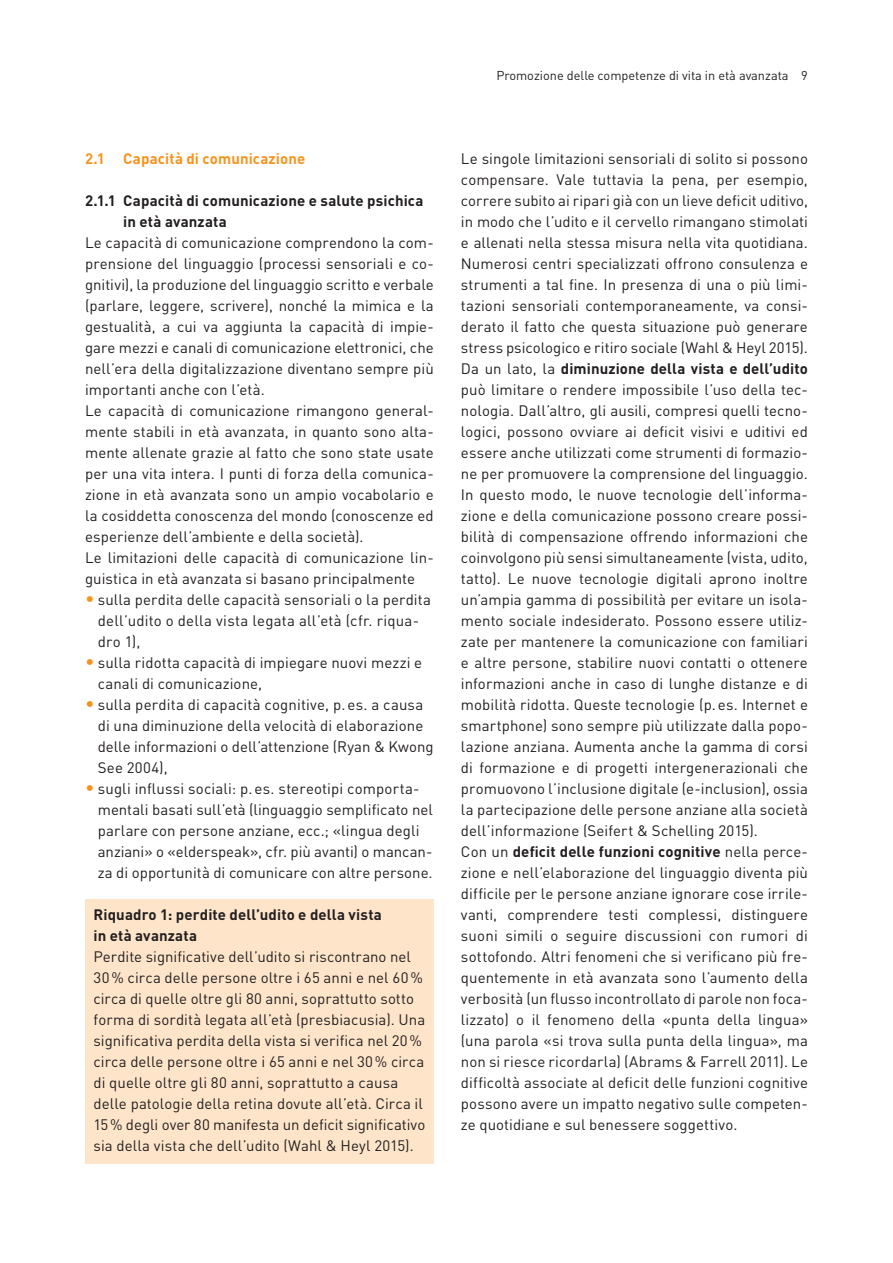
<style>
.page{position:relative;width:893px;height:1263px;background:#fff}
.page>*{position:absolute;margin:0;border:0;box-sizing:border-box;transform-origin:0 0}
.t1{font:15px/21px "DINOT";letter-spacing:.005em;color:#231f20}
.t2{font:700 15px/21px "DINOT";letter-spacing:.01em;color:#231f20}
.t3{font:700 15px "DINOT";letter-spacing:.01em;color:#f7931d}
.t4{font:12.75px "DINOT";color:#231f20}
.s1{font-size:18px;color:#f7931d}
.s2{font-weight:700}
</style>
<div class="page">
<div style="left:85px;top:899px;width:349px;height:264px;background:#fee5ca"></div>
<p class="t3" style="left:85px;top:148px;width:222px">2.1 Capacità di comunicazione</p>
<p class="t2" style="left:123px;top:189px;width:302px;text-indent:-38px">2.1.1 Capacità di comunicazione e salute psichica in età avanzata</p>
<p class="t1" style="left:85px;top:231px;width:350px">Le capacità di comunicazione comprendono la com&shy;prensione del linguaggio (processi sensoriali e co&shy;gnitivi), la produzione del linguaggio scritto e verbale (parlare, leggere, scrivere), nonché la mimica e la gestualità, a cui va aggiunta la capacità di impie&shy;gare mezzi e canali di comunicazione elettronici, che nell’era della digitalizzazione diventano sempre più importanti anche con l’età.<br>Le capacità di comunicazione rimangono general&shy;mente stabili in età avanzata, in quanto sono alta&shy;mente allenate grazie al fatto che sono state usate per una vita intera. I punti di forza della comunica&shy;zione in età avanzata sono un ampio vocabolario e la cosiddetta conoscenza del mondo (conoscenze ed esperienze dell’ambiente e della società).<br>Le limitazioni delle capacità di comunicazione lin&shy;guistica in età avanzata si basano principalmente</p>
<p class="t1" style="left:98px;top:588px;width:335px;text-indent:-13px"><span class="s1">•</span> sulla perdita delle capacità sensoriali o la perdita dell’udito o della vista legata all’età (cfr. riqua&shy;dro 1),</p>
<p class="t1" style="left:98px;top:651px;width:326px;text-indent:-13px"><span class="s1">•</span> sulla ridotta capacità di impiegare nuovi mezzi e canali di comunicazione,</p>
<p class="t1" style="left:98px;top:693px;width:337px;text-indent:-13px"><span class="s1">•</span> sulla perdita di capacità cognitive, p. es. a causa di una diminuzione della velocità di elaborazione delle informazioni o dell’attenzione (Ryan &amp; Kwong See 2004),</p>
<p class="t1" style="left:98px;top:777px;width:337px;text-indent:-13px"><span class="s1">•</span> sugli influssi sociali: p. es. stereotipi comporta&shy;mentali basati sull’età (linguaggio semplificato nel parlare con persone anziane, ecc.; «lingua degli anziani» o «elderspeak», cfr. più avanti) o mancan&shy;za di opportunità di comunicare con altre persone.</p>
<p class="t2" style="left:94px;top:903px;width:290px">Riquadro 1: perdite dell’udito e della vista in età avanzata</p>
<p class="t1" style="left:94px;top:945px;width:333px">Perdite significative dell’udito si riscontrano nel 30% circa delle persone oltre i 65 anni e nel 60% circa di quelle oltre gli 80 anni, soprattutto sotto forma di sordità legata all’età (presbiacusia). Una significativa perdita della vista si verifica nel 20% circa delle persone oltre i 65 anni e nel 30% circa di quelle oltre gli 80 anni, soprattutto a causa delle patologie della retina dovute all’età. Circa il 15% degli over 80 manifesta un deficit significativo sia della vista che dell’udito (Wahl &amp; Heyl 2015).</p>
<p class="t4" style="left:496px;top:66px;width:313px">Promozione delle competenze di vita in età avanzata 9</p>
<p class="t1" style="left:461px;top:147px;width:349px">Le singole limitazioni sensoriali di solito si possono compensare. Vale tuttavia la pena, per esempio, correre subito ai ripari già con un lieve deficit uditivo, in modo che l’udito e il cervello rimangano stimolati e allenati nella stessa misura nella vita quotidiana.<br>Numerosi centri specializzati offrono consulenza e strumenti a tal fine. In presenza di una o più limi&shy;tazioni sensoriali contemporaneamente, va consi&shy;derato il fatto che questa situazione può generare stress psicologico e ritiro sociale (Wahl &amp; Heyl 2015).<br>Da un lato, la <span class="s2">diminuzione della vista e dell’udito </span>può limitare o rendere impossibile l’uso della tec&shy;nologia. Dall’altro, gli ausili, compresi quelli tecno&shy;logici, possono ovviare ai deficit visivi e uditivi ed essere anche utilizzati come strumenti di formazio&shy;ne per promuovere la comprensione del linguaggio.<br>In questo modo, le nuove tecnologie dell’informa&shy;zione e della comunicazione possono creare possi&shy;bilità di compensazione offrendo informazioni che coinvolgono più sensi simultaneamente (vista, udito, tatto). Le nuove tecnologie digitali aprono inoltre un’ampia gamma di possibilità per evitare un isola&shy;mento sociale indesiderato. Possono essere utiliz&shy;zate per mantenere la comunicazione con familiari e altre persone, stabilire nuovi contatti o ottenere informazioni anche in caso di lunghe distanze e di mobilità ridotta. Queste tecnologie (p.es. Internet e smartphone) sono sempre più utilizzate dalla popo&shy;lazione anziana. Aumenta anche la gamma di corsi di formazione e di progetti intergenerazionali che promuovono l’inclusione digitale (e-inclusion), ossia la partecipazione delle persone anziane alla società dell’informazione (Seifert &amp; Schelling 2015).<br>Con un <span class="s2">deficit delle funzioni cognitive</span> nella perce&shy;zione e nell’elaborazione del linguaggio diventa più difficile per le persone anziane ignorare cose irrile&shy;vanti, comprendere testi complessi, distinguere suoni simili o seguire discussioni con rumori di sottofondo. Altri fenomeni che si verificano più fre&shy;quentemente in età avanzata sono l’aumento della verbosità (un flusso incontrollato di parole non foca&shy;lizzato) o il fenomeno della «punta della lingua» (una parola «si trova sulla punta della lingua», ma non si riesce ricordarla) (Abrams &amp; Farrell 2011). Le difficoltà associate al deficit delle funzioni cognitive possono avere un impatto negativo sulle competen&shy;ze quotidiane e sul benessere soggettivo.</p>
</div>
